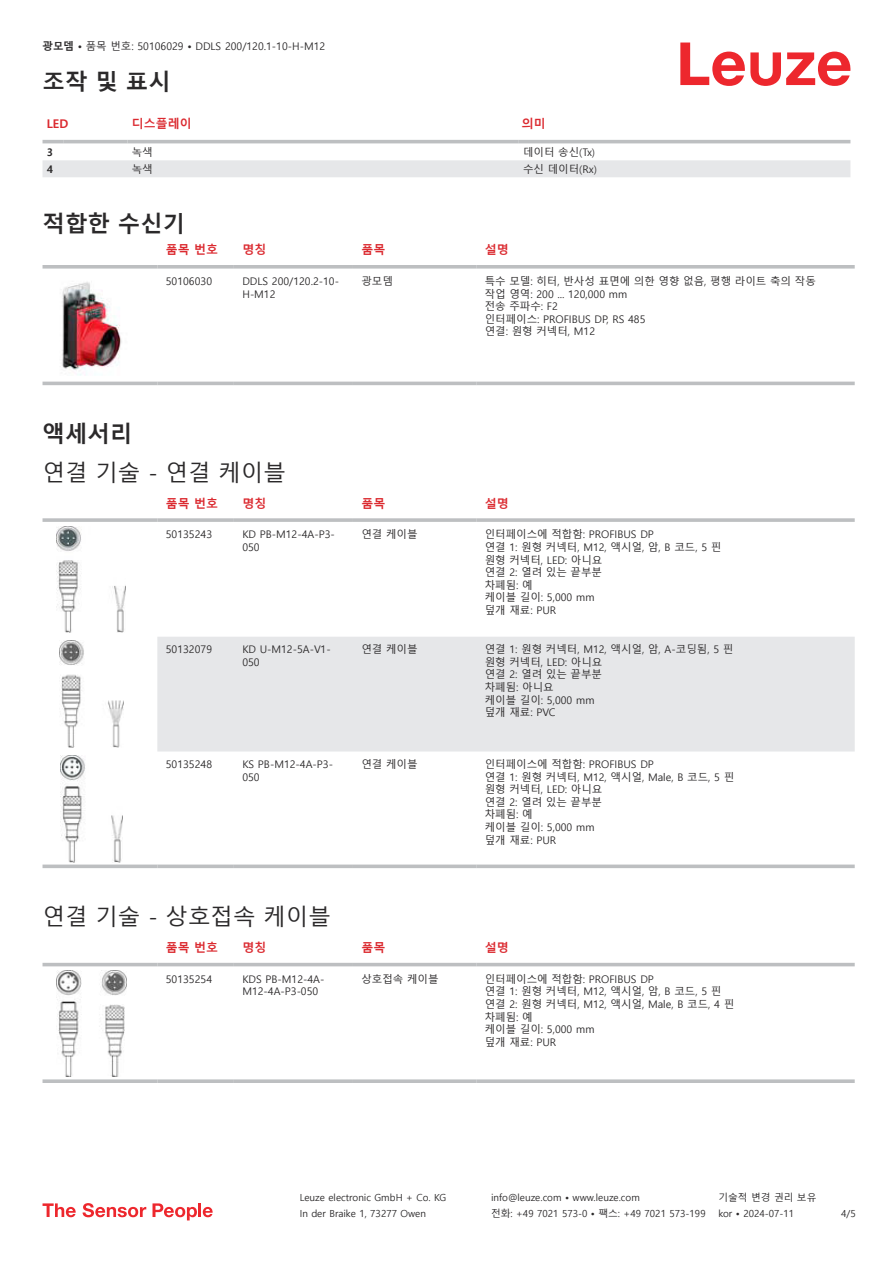
<style>
.page{position:relative;width:893px;height:1263px;background:#fff}
.page>*{position:absolute;margin:0;border:0;box-sizing:border-box;transform-origin:0 0}
.t1{font:22.5px "Malgun Gothic";color:#2b292a}
.t2{font:700 22.5px "Malgun Gothic";color:#2b292a}
.t3{font:700 12px "Malgun Gothic";color:#db2a30}
.t4{font:10.5px/12.6px "Malgun Gothic";color:#2b292a}
.t5{font:700 10.5px "Malgun Gothic";color:#2b292a}
.t6{font:9.75px "Malgun Gothic";color:#2b292a}
.s1{font-weight:700}
</style>
<div class="page">
<svg style="left:680px;top:43px;width:170px;height:43px"></svg>
<svg style="left:43px;top:143px;width:807px;height:34px"></svg>
<hr style="left:43px;top:140px;width:21px;height:3px;background:#bdbfc1">
<hr style="left:64px;top:140px;width:64px;height:3px;background:#bdbfc1">
<hr style="left:128px;top:140px;width:391px;height:3px;background:#bdbfc1">
<hr style="left:519px;top:140px;width:331px;height:3px;background:#bdbfc1">
<svg style="left:43px;top:381px;width:812px;height:5px;fill:#efeff0"></svg>
<svg style="left:43px;top:265px;width:114px;height:4px"></svg>
<svg style="left:157px;top:265px;width:77px;height:4px"></svg>
<svg style="left:234px;top:265px;width:119px;height:4px"></svg>
<svg style="left:353px;top:265px;width:123px;height:4px"></svg>
<svg style="left:476px;top:265px;width:379px;height:4px;background:#c3c5c7"></svg>
<hr style="left:43px;top:382px;width:114px;height:3px;background:#bdbfc1">
<hr style="left:157px;top:382px;width:77px;height:3px;background:#bdbfc1">
<hr style="left:234px;top:382px;width:119px;height:3px;background:#bdbfc1">
<hr style="left:353px;top:382px;width:123px;height:3px;background:#bdbfc1">
<hr style="left:476px;top:382px;width:379px;height:3px;background:#bdbfc1">
<img style="left:62px;top:282px;width:60px;height:94px">
<div style="left:157px;top:637px;width:698px;height:114px;background:#e6e7e9"></div>
<svg style="left:43px;top:518px;width:114px;height:4px"></svg>
<svg style="left:157px;top:518px;width:77px;height:4px"></svg>
<svg style="left:234px;top:518px;width:119px;height:4px"></svg>
<svg style="left:353px;top:518px;width:123px;height:4px"></svg>
<svg style="left:476px;top:518px;width:379px;height:4px;background:#c3c5c7"></svg>
<svg style="left:43px;top:864px;width:114px;height:4px"></svg>
<svg style="left:157px;top:864px;width:77px;height:4px"></svg>
<svg style="left:234px;top:864px;width:119px;height:4px"></svg>
<svg style="left:353px;top:864px;width:123px;height:4px"></svg>
<svg style="left:476px;top:864px;width:379px;height:4px;background:#c6c8c9"></svg>
<img style="left:57px;top:526px;width:69px;height:106px">
<img style="left:59px;top:641px;width:65px;height:106px">
<img style="left:60px;top:756px;width:63px;height:106px">
<svg style="left:43px;top:962px;width:812px;height:27px"></svg>
<hr style="left:43px;top:963px;width:114px;height:3px;background:#bdbfc1">
<hr style="left:157px;top:963px;width:77px;height:3px;background:#bdbfc1">
<hr style="left:234px;top:963px;width:119px;height:3px;background:#bdbfc1">
<hr style="left:353px;top:963px;width:123px;height:3px;background:#bdbfc1">
<hr style="left:476px;top:963px;width:379px;height:3px;background:#bdbfc1">
<svg style="left:43px;top:1079px;width:114px;height:4px"></svg>
<svg style="left:157px;top:1079px;width:77px;height:4px"></svg>
<svg style="left:234px;top:1079px;width:119px;height:4px"></svg>
<svg style="left:353px;top:1079px;width:123px;height:4px"></svg>
<svg style="left:476px;top:1079px;width:379px;height:4px;background:#c3c5c7"></svg>
<img style="left:56px;top:971px;width:70px;height:106px">
<svg style="left:43px;top:1203px;width:33px;height:14px"></svg>
<svg style="left:83px;top:1203px;width:63px;height:14px"></svg>
<svg style="left:153px;top:1203px;width:44px;height:17px"></svg>
<hr style="left:198px;top:1203px;width:3px;height:14px;background:#ed272d">
<svg style="left:203px;top:1207px;width:10px;height:10px"></svg>
<p class="t4" style="left:43px;top:40px;width:284px"><span class="s1">광모뎀 •</span> 품목 번호: 50106029 <span class="s1">•</span> DDLS 200/120.1-10-H-M12</p>
<h1 class="t2" style="left:43px;top:69px;width:130px">조작 및 표시</h1>
<p class="t3" style="left:47px;top:116px;width:23px">LED</p>
<p class="t3" style="left:132px;top:116px;width:62px">디스플레이</p>
<p class="t3" style="left:522px;top:116px;width:25px">의미</p>
<p class="t5" style="left:47px;top:146px;width:8px">3</p>
<p class="t4" style="left:132px;top:146px;width:22px">녹색</p>
<p class="t4" style="left:523px;top:146px;width:74px">데이터 송신(Tx)</p>
<p class="t5" style="left:47px;top:163px;width:8px">4</p>
<p class="t4" style="left:132px;top:163px;width:22px">녹색</p>
<p class="t4" style="left:523px;top:163px;width:75px">수신 데이터(Rx)</p>
<h1 class="t2" style="left:43px;top:210px;width:144px">적합한 수신기</h1>
<p class="t3" style="left:166px;top:243px;width:54px">품목 번호</p>
<p class="t3" style="left:242px;top:243px;width:25px">명칭</p>
<p class="t3" style="left:361px;top:243px;width:25px">품목</p>
<p class="t3" style="left:485px;top:243px;width:25px">설명</p>
<p class="t4" style="left:166px;top:275px;width:48px">50106030</p>
<p class="t4" style="left:242px;top:275px;width:98px">DDLS 200/120.2-10-<br>H-M12</p>
<p class="t4" style="left:361px;top:275px;width:33px">광모뎀</p>
<p class="t4" style="left:485px;top:275px;width:333px">특수 모델: 히터, 반사성 표면에 의한 영향 없음, 평행 라이트 축의 작동 작업 영역: 200 ... 120,000 mm<br>전송 주파수: F2<br>인터페이스: PROFIBUS DP, RS 485<br>연결: 원형 커넥터, M12</p>
<h1 class="t2" style="left:43px;top:421px;width:91px">액세서리</h1>
<h1 class="t1" style="left:43px;top:460px;width:245px">연결 기술 - 연결 케이블</h1>
<p class="t3" style="left:166px;top:496px;width:54px">품목 번호</p>
<p class="t3" style="left:242px;top:496px;width:25px">명칭</p>
<p class="t3" style="left:361px;top:496px;width:25px">품목</p>
<p class="t3" style="left:485px;top:496px;width:25px">설명</p>
<p class="t4" style="left:166px;top:528px;width:48px">50135243</p>
<p class="t4" style="left:242px;top:528px;width:94px">KD PB-M12-4A-P3-<br>050</p>
<p class="t4" style="left:361px;top:528px;width:58px">연결 케이블</p>
<p class="t4" style="left:485px;top:528px;width:238px">인터페이스에 적합함: PROFIBUS DP<br>연결 1: 원형 커넥터, M12, 액시얼, 암, B 코드, 5 핀 원형 커넥터, LED: 아니요<br>연결 2: 열려 있는 끝부분<br>차폐됨: 예<br>케이블 길이: 5,000 mm<br>덮개 재료: PUR</p>
<p class="t4" style="left:166px;top:643px;width:48px">50132079</p>
<p class="t4" style="left:242px;top:643px;width:90px">KD U-M12-5A-V1-<br>050</p>
<p class="t4" style="left:361px;top:643px;width:58px">연결 케이블</p>
<p class="t4" style="left:485px;top:643px;width:250px">연결 1: 원형 커넥터, M12, 액시얼, 암, A-코딩됨, 5 핀 원형 커넥터, LED: 아니요<br>연결 2: 열려 있는 끝부분<br>차폐됨: 아니요<br>케이블 길이: 5,000 mm<br>덮개 재료: PVC</p>
<p class="t4" style="left:166px;top:758px;width:48px">50135248</p>
<p class="t4" style="left:242px;top:758px;width:92px">KS PB-M12-4A-P3-<br>050</p>
<p class="t4" style="left:361px;top:758px;width:58px">연결 케이블</p>
<p class="t4" style="left:485px;top:758px;width:251px">인터페이스에 적합함: PROFIBUS DP<br>연결 1: 원형 커넥터, M12, 액시얼, Male, B 코드, 5 핀 원형 커넥터, LED: 아니요<br>연결 2: 열려 있는 끝부분<br>차폐됨: 예<br>케이블 길이: 5,000 mm<br>덮개 재료: PUR</p>
<h1 class="t1" style="left:43px;top:904px;width:290px">연결 기술 - 상호접속 케이블</h1>
<p class="t3" style="left:166px;top:940px;width:54px">품목 번호</p>
<p class="t3" style="left:242px;top:940px;width:25px">명칭</p>
<p class="t3" style="left:361px;top:940px;width:25px">품목</p>
<p class="t3" style="left:485px;top:940px;width:25px">설명</p>
<p class="t4" style="left:166px;top:973px;width:48px">50135254</p>
<p class="t4" style="left:242px;top:973px;width:84px">KDS PB-M12-4A-<br>M12-4A-P3-050</p>
<p class="t4" style="left:361px;top:973px;width:79px">상호접속 케이블</p>
<p class="t4" style="left:485px;top:973px;width:251px">인터페이스에 적합함: PROFIBUS DP<br>연결 1: 원형 커넥터, M12, 액시얼, 암, B 코드, 5 핀 연결 2: 원형 커넥터, M12, 액시얼, Male, B 코드, 4 핀 차폐됨: 예<br>케이블 길이: 5,000 mm<br>덮개 재료: PUR</p>
<p class="t6" style="left:300px;top:1192px;width:148px">Leuze electronic GmbH + Co. KG</p>
<p class="t6" style="left:491px;top:1192px;width:150px">info@leuze.com • www.leuze.com</p>
<p class="t6" style="left:718px;top:1192px;width:100px">기술적 변경 권리 보유</p>
<p class="t6" style="left:300px;top:1208px;width:128px">In der Braike 1, 73277 Owen</p>
<p class="t6" style="left:491px;top:1208px;width:216px">전화: +49 7021 573-0 • 팩스: +49 7021 573-199</p>
<p class="t6" style="left:718px;top:1208px;width:77px">kor • 2024-07-11</p>
<p class="t6" style="left:841px;top:1208px;width:16px">4/5</p>
</div>
